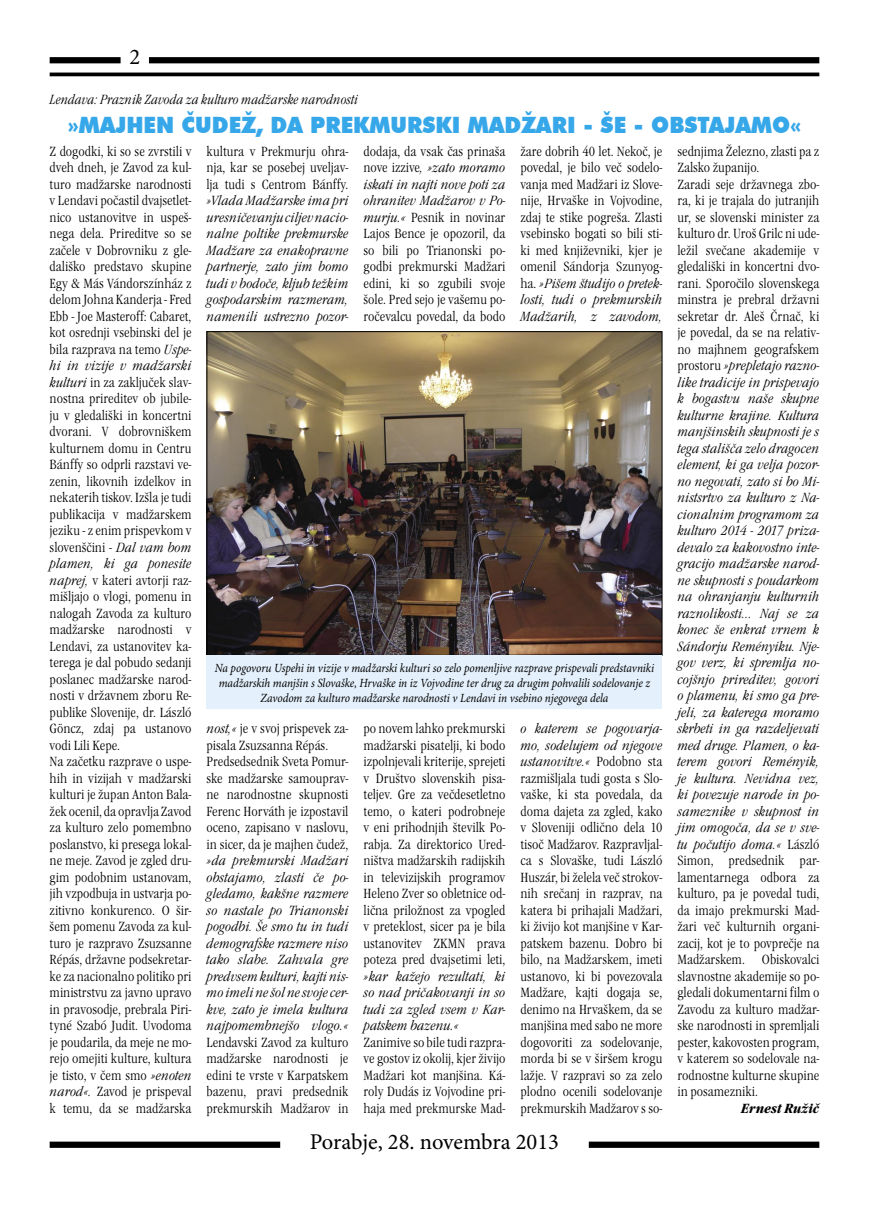
<style>
.page{position:relative;width:869px;height:1205px;background:#fff}
.page>*{position:absolute;margin:0;border:0;box-sizing:border-box;transform-origin:0 0}
.cím{font:900 22.5px "Futura BT";color:#36a7e9;scale:.95 1}
.t1{font:22.5px "Minion Pro";letter-spacing:-.005em;color:#000}
.ujszoveg{font:13.75px/16.5px "Garamond Itc TEE Ligh Cond";color:#000;text-align:justify;scale:1.05 1}
.ujszoveg-2{font:13.75px/16.5px "Garamond Itc TEE Ligh Cond Ital";color:#000;text-align:justify;scale:1.05 1}
.ujszoveg-3{font:13.75px "Garamond Itc TEE Ligh Cond Ital";color:#000}
.ujalairas{font:italic 700 condensed 13.75px "Garamond Itc TEE";color:#000;scale:1.05 1}
.szoveg{font:italic 12.5px/15px "Minion Pro";letter-spacing:-.005em;color:#000;text-align:center;scale:.9 1}
.s1{font-family:"Garamond Itc TEE Ligh Cond Ital"}
.s2{font-family:"Garamond Itc TEE Ligh Cond"}
</style>
<div class="page">
<hr style="left:50px;top:73px;width:769px;height:3px;background:#000">
<div style="left:50px;top:57px;width:70px;height:6px;background:#000"></div>
<div style="left:149px;top:57px;width:670px;height:6px;background:#000"></div>
<div style="left:50px;top:1141px;width:230px;height:7px;background:#000"></div>
<div style="left:588px;top:1141px;width:231px;height:7px;background:#000"></div>
<img style="left:208px;top:333px;width:452px;height:321px">
<div style="left:206px;top:331px;width:456px;height:325px;border:1px solid #000"></div>
<div style="left:206px;top:656px;width:456px;height:53px;background:#e4f0fb"></div>
<p class="t1" style="left:129px;top:44px;width:12px">2</p>
<p class="ujszoveg-3" style="left:50px;top:92px;width:310px">Lendava: Praznik Zavoda za kulturo madžarske narodnosti</p>
<p class="cím" style="left:68px;top:111px;width:773px">»MAJHEN ČUDEŽ, DA PREKMURSKI MADŽARI - ŠE - OBSTAJAMO«</p>
<p class="ujszoveg" style="left:50px;top:143px;width:137px">Z dogodki, ki so se zvrstili v dveh dneh, je Zavod za kul&shy;turo madžarske narodnosti v Lendavi počastil dvajsetlet&shy;nico ustanovitve in uspeš&shy;nega dela. Prireditve so se začele v Dobrovniku z gle&shy;dališko predstavo skupine Egy &amp; Más Vándorszínház z delom Johna Kanderja - Fred Ebb - Joe Masteroff: Cabaret, kot osrednji vsebinski del je bila razprava na temo <span class="s1">Uspe&shy;hi in vizije v madžarski kulturi</span> in za zaključek slav&shy;nostna prireditev ob jubile&shy;ju v gledališki in koncertni dvorani. V dobrovniškem kulturnem domu in Centru Bánffy so odprli razstavi ve&shy;zenin, likovnih izdelkov in nekaterih tiskov. Izšla je tudi publikacija v madžarskem jeziku - z enim prispevkom v slovenščini - <span class="s1">Dal vam bom plamen, ki ga ponesite naprej,</span> v kateri avtorji raz&shy;mišljajo o vlogi, pomenu in nalogah Zavoda za kulturo madžarske narodnosti v Lendavi, za ustanovitev ka&shy;terega je dal pobudo sedanji poslanec madžarske narod&shy;nosti v državnem zboru Re&shy;publike Slovenije, dr. László Göncz, zdaj pa ustanovo vodi Lili Kepe.</p>
<p class="ujszoveg" style="left:50px;top:753px;width:136px">Na začetku razprave o uspe&shy;hih in vizijah v madžarski kulturi je župan Anton Bala&shy;žek ocenil, da opravlja Zavod za kulturo zelo pomembno poslanstvo, ki presega lokal&shy;ne meje. Zavod je zgled dru&shy;gim podobnim ustanovam, jih vzpodbuja in ustvarja po&shy;zitivno konkurenco. O šir&shy;šem pomenu Zavoda za kul&shy;turo je razpravo Zsuzsanne Répás, državne podsekretar&shy;ke za nacionalno politiko pri ministrstvu za javno upravo in pravosodje, prebrala Piri&shy;tyné Szabó Judit. Uvodoma je poudarila, da meje ne mo&shy;rejo omejiti kulture, kultura je tisto, v čem smo <span class="s1">»enoten narod«.</span> Zavod je prispeval k temu, da se madžarska</p>
<p class="ujszoveg-2" style="left:206px;top:143px;width:137px"><span class="s2">kultura v Prekmurju ohra&shy;nja, kar se posebej uveljav&shy;lja tudi s Centrom Bánffy. </span>»Vlada Madžarske ima pri uresničevanju ciljev nacio&shy;nalne poltike prekmurske Madžare za enakopravne partnerje, zato jim bomo tudi v bodoče, kljub težkim gospodarskim razmeram, namenili ustrezno pozor-</p>
<p class="ujszoveg" style="left:363px;top:143px;width:137px">dodaja, da vsak čas prinaša nove izzive<span class="s1">, »zato moramo iskati in najti nove poti za ohranitev Madžarov v Po&shy;murju.«</span> Pesnik in novinar Lajos Bence je opozoril, da so bili po Trianonski po&shy;godbi prekmurski Madžari edini, ki so zgubili svoje šole. Pred sejo je vašemu po&shy;ročevalcu povedal, da bodo</p>
<p class="ujszoveg" style="left:520px;top:143px;width:137px">žare dobrih 40 let. Nekoč, je povedal, je bilo več sodelo&shy;vanja med Madžari iz Slove&shy;nije, Hrvaške in Vojvodine, zdaj te stike pogreša. Zlasti vsebinsko bogati so bili sti&shy;ki med književniki, kjer je omenil Sándorja Szunyog&shy;ha. <span class="s1">»Pišem študijo o pretek&shy;losti, tudi o prekmurskih Madžarih, z zavodom,</span></p>
<p class="szoveg" style="left:215px;top:661px;width:489px">Na pogovoru Uspehi in vizije v madžarski kulturi so zelo pomenljive razprave prispevali predstavniki madžarskih manjšin s Slovaške, Hrvaške in iz Vojvodine ter drug za drugim pohvalili sodelovanje z<br>Zavodom za kulturo madžarske narodnosti v Lendavi in vsebino njegovega dela</p>
<p class="ujszoveg" style="left:206px;top:720px;width:136px"><span class="s1">nost,«</span> je v svoj prispevek za&shy;pisala Zsuzsanna Répás.</p>
<p class="ujszoveg" style="left:206px;top:753px;width:137px">Predsedsednik Sveta Pomur&shy;ske madžarske samouprav&shy;ne narodnostne skupnosti Ferenc Horváth je izpostavil oceno, zapisano v naslovu, in sicer, da je majhen čudež, <span class="s1">»da prekmurski Madžari obstajamo, zlasti če po&shy;gledamo, kakšne razmere so nastale po Trianonski pogodbi. Še smo tu in tudi demografske razmere niso tako slabe. Zahvala gre predvsem kulturi, kajti nis&shy;mo imeli ne šol ne svoje cer&shy;kve, zato je imela kultura najpomembnejšo vlogo.« </span>Lendavski Zavod za kulturo madžarske narodnosti je edini te vrste v Karpatskem bazenu, pravi predsednik prekmurskih Madžarov in</p>
<p class="ujszoveg" style="left:363px;top:720px;width:137px">po novem lahko prekmurski madžarski pisatelji, ki bodo izpolnjevali kriterije, sprejeti v Društvo slovenskih pisa&shy;teljev. Gre za večdesetletno temo, o kateri podrobneje v eni prihodnjih številk Po&shy;rabja. Za direktorico Ured&shy;ništva madžarskih radijskih in televizijskih programov Heleno Zver so obletnice od&shy;lična priložnost za vpogled v preteklost, sicer pa je bila ustanovitev ZKMN prava poteza pred dvajsetimi leti, <span class="s1">»kar kažejo rezultati, ki so nad pričakovanji in so tudi za zgled vsem v Kar&shy;patskem bazenu.«</span></p>
<p class="ujszoveg" style="left:363px;top:1034px;width:136px">Zanimive so bile tudi razpra&shy;ve gostov iz okolij, kjer živijo Madžari kot manjšina. Ká&shy;roly Dudás iz Vojvodine pri&shy;haja med prekmurske Mad-</p>
<p class="ujszoveg" style="left:520px;top:720px;width:137px"><span class="s1">o katerem se pogovarja&shy;mo, sodelujem od njegove ustanovitve.«</span> Podobno sta razmišljala tudi gosta s Slo&shy;vaške, ki sta povedala, da doma dajeta za zgled, kako v Sloveniji odlično dela 10 tisoč Madžarov. Razpravljal&shy;ca s Slovaške, tudi László Huszár, bi želela več strokov&shy;nih srečanj in razprav, na katera bi prihajali Madžari, ki živijo kot manjšine v Kar&shy;patskem bazenu. Dobro bi bilo, na Madžarskem, imeti ustanovo, ki bi povezovala Madžare, kajti dogaja se, denimo na Hrvaškem, da se manjšina med sabo ne more dogovoriti za sodelovanje, morda bi se v širšem krogu lažje. V razpravi so za zelo plodno ocenili sodelovanje prekmurskih Madžarov s so-</p>
<p class="t1" style="left:310px;top:1128px;width:250px">Porabje, 28. novembra 2013</p>
<p class="ujszoveg" style="left:677px;top:143px;width:136px">sednjima Železno, zlasti pa z<br>Zalsko županijo.</p>
<p class="ujszoveg-2" style="left:677px;top:176px;width:137px"><span class="s2">Zaradi seje državnega zbo&shy;ra, ki je trajala do jutranjih ur, se slovenski minister za kulturo dr. Uroš Grilc ni ude&shy;ležil svečane akademije v gledališki in koncertni dvo&shy;rani. Sporočilo slovenskega minstra je prebral državni sekretar dr. Aleš Črnač, ki je povedal, da se na relativ&shy;no majhnem geografskem prostoru</span> »prepletajo razno&shy;like tradicije in prispevajo k bogastvu naše skupne kulturne krajine. Kultura manjšinskih skupnosti je s tega stališča zelo dragocen element, ki ga velja pozor&shy;no negovati, zato si bo Mi&shy;nistsrtvo za kulturo z Na&shy;cionalnim programom za kulturo 2014 - 2017 priza&shy;devalo za kakovostno inte&shy;gracijo madžarske narod&shy;ne skupnosti s poudarkom na ohranjanju kulturnih raznolikosti... Naj se za konec še enkrat vrnem k Sándorju Reményiku. Nje&shy;gov verz, ki spremlja no&shy;cojšnjo prireditev, govori o plamenu, ki smo ga pre&shy;jeli, za katerega moramo skrbeti in ga razdeljevati med druge. Plamen, o ka&shy;terem govori Reményik, je kultura. Nevidna vez, ki povezuje narode in po&shy;sameznike v skupnost in jim omogoča, da se v sve&shy;tu počutijo doma.« <span class="s2">László Simon, predsednik par&shy;lamentarnega odbora za kulturo, pa je povedal tudi, da imajo prekmurski Mad&shy;žari več kulturnih organi&shy;zacij, kot je to povprečje na Madžarskem. Obiskovalci slavnostne akademije so po&shy;gledali dokumentarni film o Zavodu za kulturo madžar&shy;ske narodnosti in spremljali pester, kakovosten program, v katerem so sodelovale na&shy;rodnostne kulturne skupine in posamezniki.</span></p>
<p class="ujalairas" style="left:740px;top:1100px;width:76px">Ernest Ružič</p>
</div>
